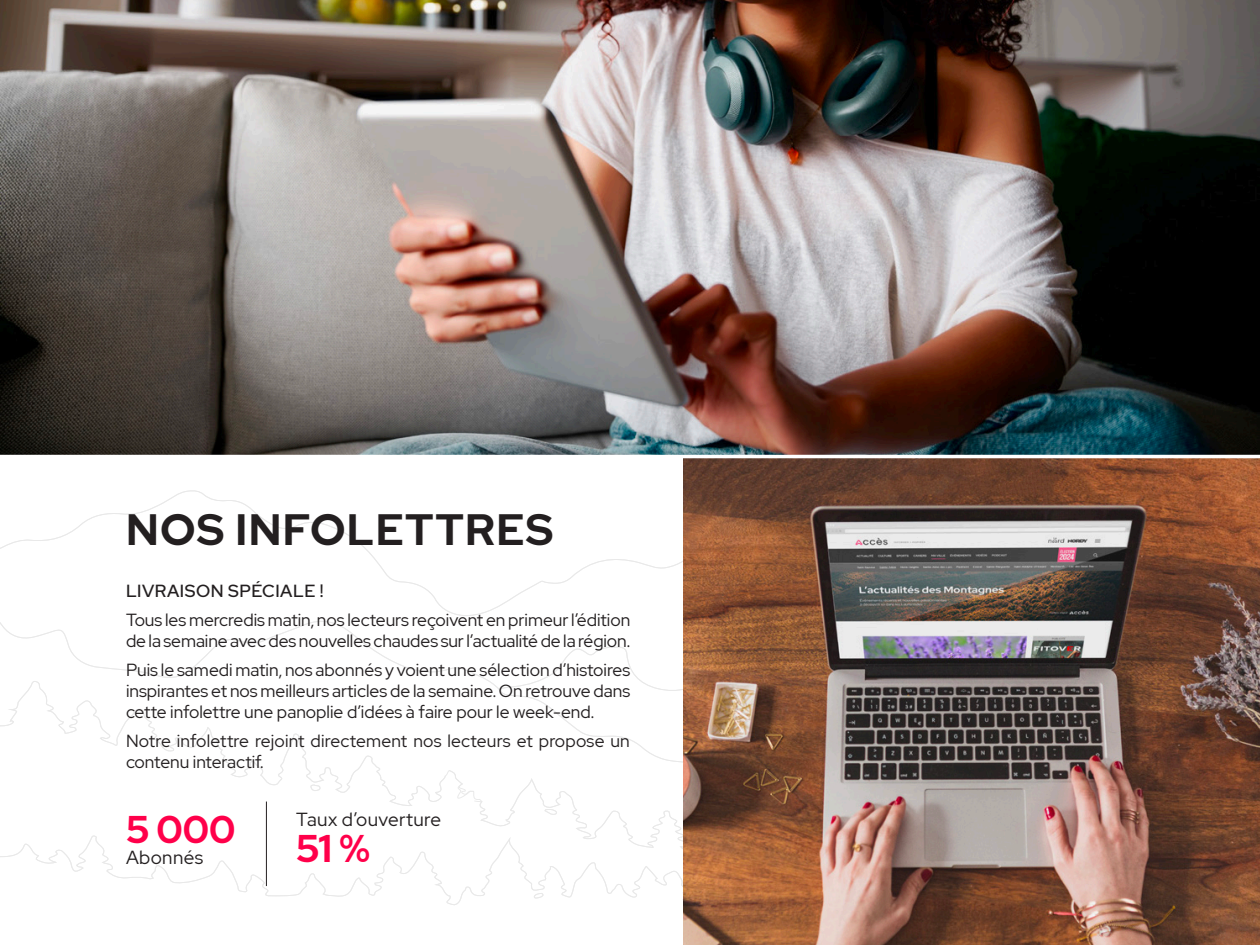
<style>
.page{position:relative;width:1260px;height:945px;background:#fff}
.page>*{position:absolute;margin:0;border:0;box-sizing:border-box;transform-origin:0 0}
.t1{font:700 43.75px "Red Hat Display";letter-spacing:.03em;color:#231f20}
.t2{font:700 38.5px "Red Hat Display";color:#ff004a}
.t3{font:18.9px "Red Hat Display";letter-spacing:.02em;color:#231f20}
.t4{font:17.5px/21px "Red Hat Display";color:#231f20}
.t5{font:500 17.5px "Red Hat Display";letter-spacing:.03em;color:#231f20}
</style>
<div class="page">
<svg style="left:0;top:517px;width:684px;height:391px"></svg>
<svg style="left:498px;top:475px;width:186px;height:333px"></svg>
<svg style="left:534px;top:892px;width:10px;height:7px"></svg>
<svg style="left:9px;top:719px;width:4px;height:4px"></svg>
<svg style="left:310px;top:784px;width:11px;height:8px"></svg>
<svg style="left:544px;top:808px;width:14px;height:9px"></svg>
<img style="left:0;top:0;width:1260px;height:455px">
<img style="left:684px;top:458px;width:576px;height:487px">
<hr style="left:266px;top:802px;width:1px;height:84px;background:#231f20">
<h1 class="t1" style="left:126px;top:512px;width:429px">NOS INFOLETTRES</h1>
<p class="t5" style="left:126px;top:584px;width:199px">LIVRAISON SPÉCIALE !</p>
<p class="t4" style="left:126px;top:611px;width:506px">Tous les mercredis matin, nos lecteurs reçoivent en primeur l’édition de la semaine avec des nouvelles chaudes sur l’actualité de la région.</p>
<p class="t4" style="left:126px;top:661px;width:506px;text-align:justify">Puis le samedi matin, nos abonnés y voient une sélection d’histoires inspirantes et nos meilleurs articles de la semaine. On retrouve dans cette infolettre une panoplie d’idées à faire pour le week-end.</p>
<p class="t4" style="left:126px;top:732px;width:505px">Notre infolettre rejoint directement nos lecteurs et propose un contenu interactif.</p>
<h2 class="t2" style="left:126px;top:815px;width:111px">5 000</h2>
<p class="t3" style="left:126px;top:850px;width:79px">Abonnés</p>
<p class="t3" style="left:296px;top:811px;width:147px">Taux d’ouverture</p>
<h2 class="t2" style="left:296px;top:833px;width:75px">51 %</h2>
</div>
